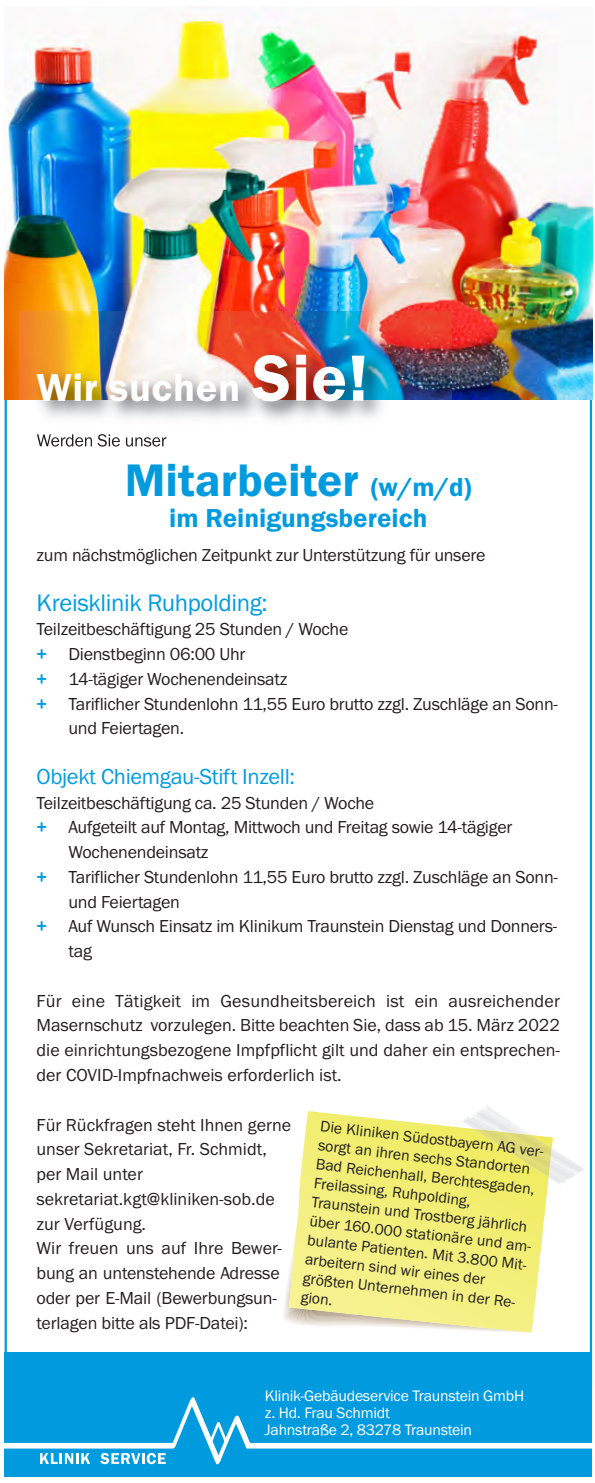
<style>
.page{position:relative;width:595px;height:1483px;background:#fff}
.page>*{position:absolute;margin:0;border:0;box-sizing:border-box;transform-origin:0 0}
.t1{font:600 47.25px "Franklin Gothic";color:#009bde}
.t2{font:600 40.5px "Franklin Gothic";letter-spacing:.015em;color:#fff}
.t3{font:600 27px "Franklin Gothic";color:#009bde}
.t4{font:24.75px "Franklin Gothic";letter-spacing:-.015em;color:#009bde}
.t5{font:22.5px "Franklin Gothic";letter-spacing:-.015em;color:#009bde}
.t6{font:18px/24.8px "Franklin Gothic";letter-spacing:-.015em;color:#231f20;text-align:justify}
.t7{font:15.75px/19.1px "Franklin Gothic";color:#231f20}
.t8{font:15.75px/16.7px "Franklin Gothic";letter-spacing:-.015em;color:#fff}
.s1{font-size:67.5px}
.s2{font-size:27px}
.s3{font-weight:600;color:#009bde}
</style>
<div class="page">
<svg style="left:244px;top:1065px;width:349px;height:311px"></svg>
<svg style="left:282px;top:1202px;width:246px;height:131px"></svg>
<svg style="left:288px;top:1111px;width:264px;height:221px;background:#f3ef8d"></svg>
<svg style="left:460px;top:1105px;width:125px;height:80px"></svg>
<img style="left:472px;top:1129px;width:79px;height:48px">
<img style="left:5px;top:7px;width:586px;height:392px">
<div style="left:4px;top:1353px;width:587px;height:124px;background:#009bde"></div>
<svg style="left:4px;top:1397px;width:588px;height:67px"></svg>
<svg style="left:208px;top:1421px;width:20px;height:23px"></svg>
<svg style="left:40px;top:1453px;width:50px;height:11px"></svg>
<svg style="left:100px;top:1453px;width:66px;height:11px"></svg>
<img style="left:19px;top:311px;width:432px;height:128px">
<img style="left:37px;top:434px;width:129px;height:13px">
<img style="left:19px;top:399px;width:432px;height:1px">
<h2 class="t2" style="left:36px;top:363px;width:333px">Wir suchen <span class="s1">Sie!</span></h2>
<h1 class="t1" style="left:125px;top:452px;width:348px">Mitarbeiter <span class="s2">(w/m/d)</span></h1>
<h3 class="t3" style="left:169px;top:502px;width:259px">im Reinigungsbereich</h3>
<p class="t6" style="left:36px;top:542px;width:450px">zum nächstmöglichen Zeitpunkt zur Unterstützung für unsere</p>
<h3 class="t4" style="left:36px;top:588px;width:232px">Kreisklinik Ruhpolding:</h3>
<p class="t6" style="left:36px;top:617px;width:313px">Teilzeitbeschäftigung 25 Stunden / Woche</p>
<p class="t6" style="left:36px;top:641px;width:210px"><span class="s3">+</span> Dienstbeginn 06:00 Uhr</p>
<p class="t6" style="left:36px;top:666px;width:252px"><span class="s3">+</span> 14-tägiger Wochenendeinsatz</p>
<p class="t6" style="left:36px;top:691px;width:522px"><span class="s3">+</span> Tariflicher Stundenlohn 11,55 Euro brutto zzgl. Zuschläge an Sonn-</p>
<p class="t6" style="left:68px;top:716px;width:117px">und Feiertagen.</p>
<p class="t5" style="left:36px;top:763px;width:260px">Objekt Chiemgau-Stift Inzell:</p>
<p class="t6" style="left:36px;top:790px;width:339px">Teilzeitbeschäftigung ca. 25 Stunden / Woche</p>
<p class="t6" style="left:36px;top:815px;width:477px"><span class="s3">+</span> Aufgeteilt auf Montag, Mittwoch und Freitag sowie 14-tägiger</p>
<p class="t6" style="left:68px;top:839px;width:141px">Wochenendeinsatz</p>
<p class="t6" style="left:36px;top:864px;width:522px"><span class="s3">+</span> Tariflicher Stundenlohn 11,55 Euro brutto zzgl. Zuschläge an Sonn-</p>
<p class="t6" style="left:68px;top:889px;width:113px">und Feiertagen</p>
<p class="t6" style="left:36px;top:914px;width:522px"><span class="s3">+</span> Auf Wunsch Einsatz im Klinikum Traunstein Dienstag und Donners -</p>
<p class="t6" style="left:68px;top:938px;width:25px">tag</p>
<p class="t6" style="left:36px;top:988px;width:524px">Für eine Tätigkeit im Gesundheitsbereich ist ein ausreichender Masernschutz vorzulegen. Bitte beachten Sie, dass ab 15. März 2022 die einrichtungsbezogene Impfpflicht gilt und daher ein entsprechen&shy;der COVID-Impfnachweis erforderlich ist.</p>
<p class="t6" style="left:36px;top:1112px;width:256px;text-align:left">Für Rückfragen steht Ihnen gerne unser Sekretariat, Fr. Schmidt, per Mail unter sekretariat.kgt@kliniken-sob.de zur Verfügung.<br>Wir freuen uns auf Ihre Bewer&shy;bung an untenstehende Adresse oder per E-Mail (Bewerbungsun&shy;terlagen bitte als PDF-Datei):</p>
<p class="t7" style="left:321px;top:1115px;width:226px;rotate:7deg">Die Kliniken Südostbayern AG ver&shy;sorgt an ihren sechs Standorten<br>Bad Reichenhall, Berchtesgaden,<br>Freilassing, Ruhpolding,<br>Traunstein und Trostberg jährlich über 160.000 stationäre und am&shy;bulante Patienten. Mit 3.800 Mit - arbeitern sind wir eines der größten Unter nehmen in der Re&shy;gion.</p>
<p class="t8" style="left:265px;top:1387px;width:260px">Klinik-Gebäudeservice Traunstein GmbH z. Hd. Frau Schmidt<br>Jahnstraße 2, 83278 Traunstein</p>
</div>
